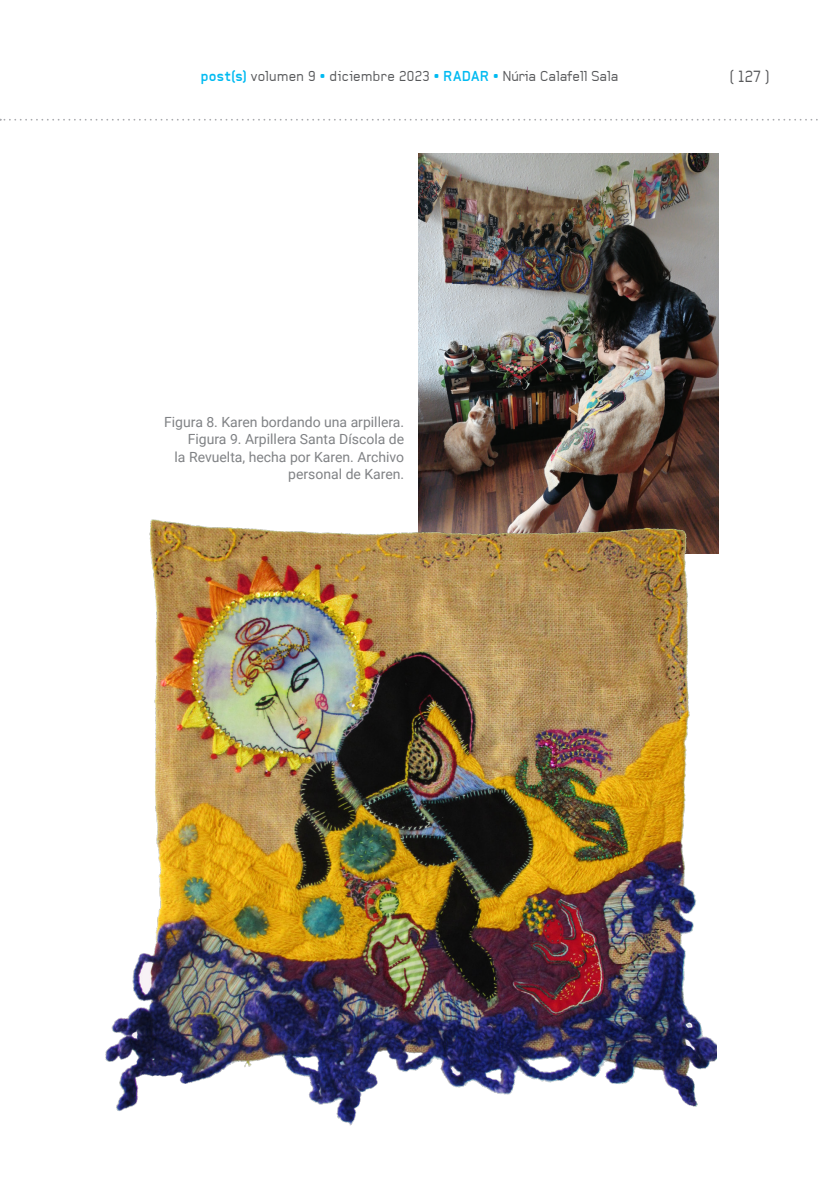
<style>
.page{position:relative;width:819px;height:1191px;background:#fff}
.page>*{position:absolute;margin:0;border:0;box-sizing:border-box;transform-origin:0 0}
.t1{font:15.75px "Baksheesh";color:#57585a}
.pies_de_foto{font:14px/17.5px "Roboto";color:#808285;text-align:right}
.t2{font:14px "Baksheesh";letter-spacing:.02em;color:#57585a}
.s1{font-weight:700;color:#00baf1}
</style>
<div class="page">
<svg style="left:0;top:119px;width:818px;height:2px"></svg>
<img style="left:419px;top:154px;width:299px;height:399px">
<img style="left:105px;top:476px;width:611px;height:650px">
<p class="t2" style="left:201px;top:68px;width:419px"><span class="s1">post(s)</span> volumen 9 <span class="s1">•</span> diciembre 2023 <span class="s1">• RADAR •</span> Núria Calafell Sala</p>
<p class="t1" style="left:729px;top:68px;width:41px">( 127 )</p>
<p class="pies_de_foto" style="left:164px;top:413px;width:242px">Figura 8. Karen bordando una arpillera.<br>Figura 9. Arpillera Santa Díscola de<br>la Revuelta, hecha por Karen. Archivo personal de Karen.</p>
</div>
